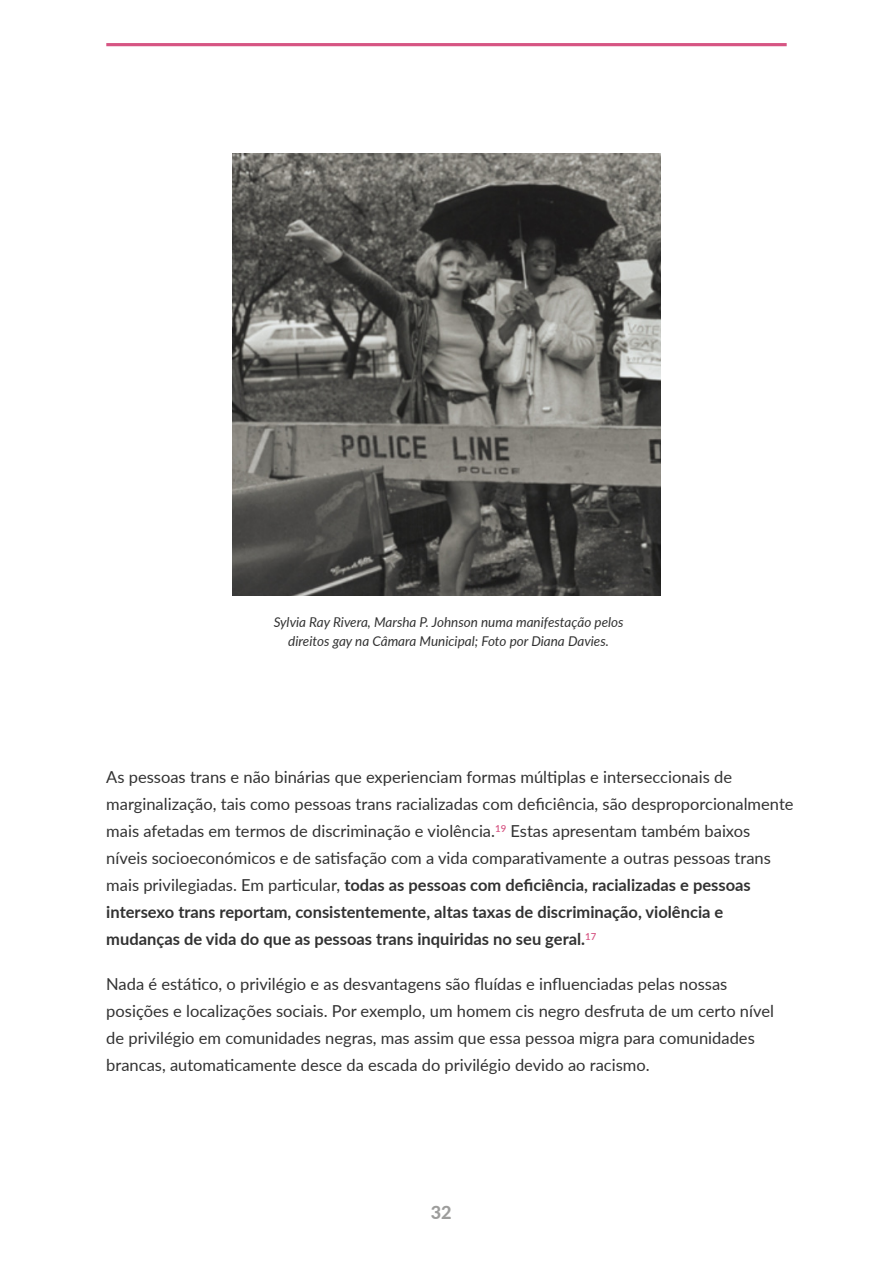
<style>
.page{position:relative;width:893px;height:1263px;background:#fff}
.page>*{position:absolute;margin:0;border:0;box-sizing:border-box;transform-origin:0 0}
.t1{font:800 18px "Lato";color:#9d9d9c}
.t2{font:16.5px/27px "Lato";color:#323232}
.t3{font:700 16.5px/27px "Lato";color:#323232}
.t4{font:italic 13.5px/19.5px "Lato";color:#323232;text-align:center}
.s1{font-weight:400}
</style>
<div class="page">
<img style="left:232px;top:153px;width:429px;height:442px">
<hr style="left:106px;top:43px;width:681px;height:3px;background:#d65583">
<p class="t4" style="left:274px;top:611px;width:351px">Sylvia Ray Rivera, Marsha P. Johnson numa manifestação pelos direitos gay na Câmara Municipal; Foto por Diana Davies.</p>
<p class="t2" style="left:106px;top:763px;width:689px">As pessoas trans e não binárias que experienciam formas múltiplas e interseccionais de marginalização, tais como pessoas trans racializadas com deficiência, são desproporcionalmente mais afetadas em termos de discriminação e violência.<sup>19</sup> Estas apresentam também baixos</p>
<p class="t3" style="left:106px;top:844px;width:666px"><span class="s1">níveis socioeconómicos e de satisfação com a vida comparativamente a outras pessoas trans mais privilegiadas. Em particular,</span> todas as pessoas com deficiência, racializadas e pessoas intersexo trans reportam, consistentemente, altas taxas de discriminação, violência e mudanças de vida do que as pessoas trans inquiridas no seu geral.<sup>17</sup></p>
<p class="t2" style="left:106px;top:970px;width:669px">Nada é estático, o privilégio e as desvantagens são fluídas e influenciadas pelas nossas posições e localizações sociais. Por exemplo, um homem cis negro desfruta de um certo nível de privilégio em comunidades negras, mas assim que essa pessoa migra para comunidades brancas, automaticamente desce da escada do privilégio devido ao racismo.</p>
<p class="t1" style="left:431px;top:1199px;width:22px">32</p>
</div>
